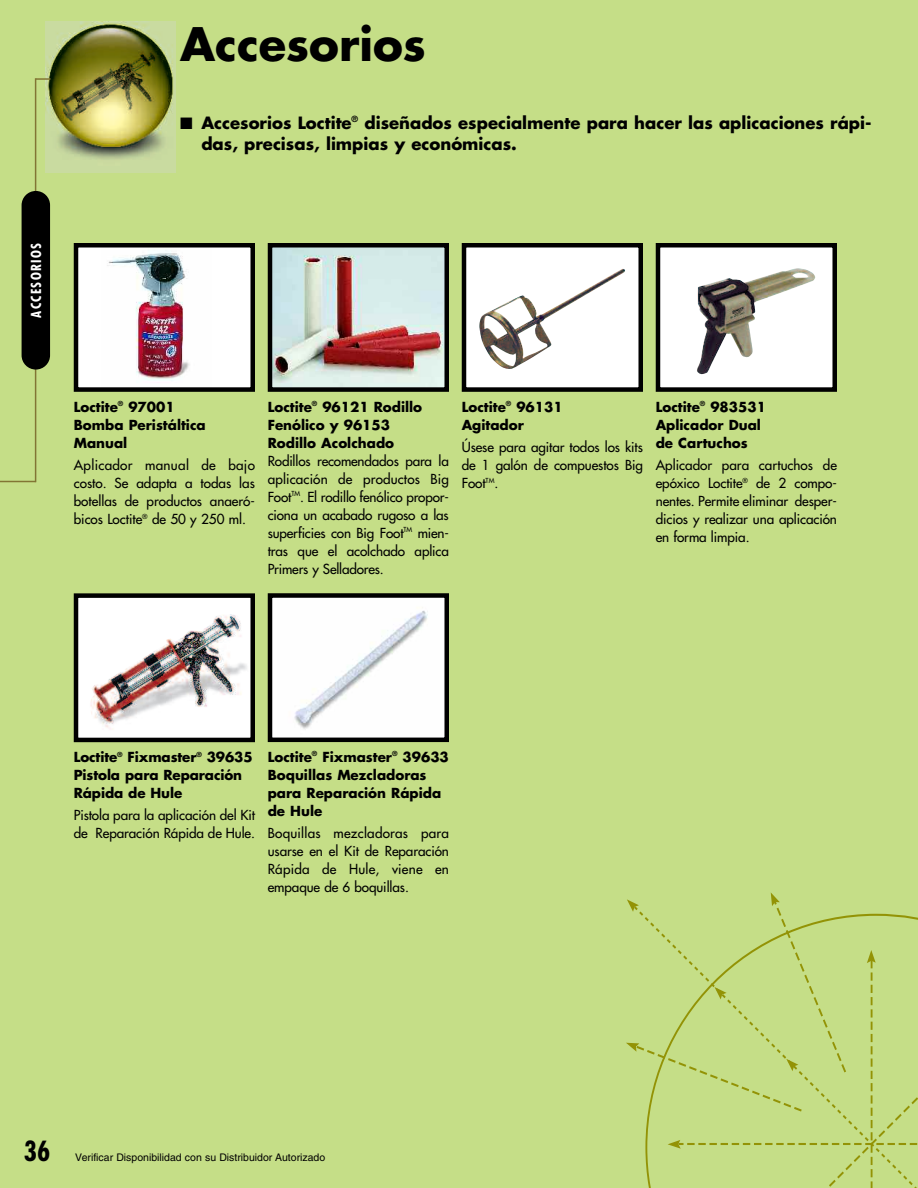
<style>
.page{position:relative;width:918px;height:1188px;background:#c5de87}
.page>*{position:absolute;margin:0;border:0;box-sizing:border-box;transform-origin:0 0}
.t1{font:700 45px "Futura";color:#000}
.t2{font:700 condensed 27px "Futura";color:#000}
.t3{font:700 16.5px/21px "Futura";color:#000}
.t4{font:13.5px/18px "Futura";letter-spacing:-.005em;color:#000;text-align:justify}
.t5{font:700 13.5px/18px "Futura";color:#000}
.t6{font:700 condensed 13.5px "Futura";letter-spacing:.1em;color:#fff}
.t7{font:10.5px "Helvetica";color:#000}
</style>
<div class="page">
<svg style="left:639px;top:901px;width:279px;height:287px"></svg>
<div style="left:76px;top:245px;width:177px;height:145px;background:#fff"></div>
<img style="left:107px;top:250px;width:83px;height:133px">
<div style="left:74px;top:243px;width:181px;height:149px;border:4px solid #000"></div>
<div style="left:464px;top:245px;width:177px;height:145px;background:#fff"></div>
<img style="left:479px;top:269px;width:146px;height:100px">
<div style="left:462px;top:243px;width:181px;height:149px;border:4px solid #000"></div>
<div style="left:658px;top:245px;width:177px;height:145px;background:#fff"></div>
<img style="left:697px;top:268px;width:119px;height:106px">
<div style="left:656px;top:243px;width:181px;height:149px;border:4px solid #000"></div>
<img style="left:273px;top:248px;width:171px;height:139px">
<div style="left:268px;top:243px;width:181px;height:149px;border:4px solid #000"></div>
<img style="left:46px;top:21px;width:129px;height:151px">
<svg style="left:36px;top:78px;width:14px;height:2px"></svg>
<hr style="left:35px;top:78px;width:1px;height:404px;background:#827534">
<div style="left:270px;top:596px;width:177px;height:144px;background:#fff"></div>
<img style="left:294px;top:610px;width:134px;height:119px">
<div style="left:268px;top:593px;width:181px;height:149px;border:4px solid #000"></div>
<div style="left:76px;top:596px;width:177px;height:144px;background:#fff"></div>
<img style="left:90px;top:614px;width:157px;height:116px">
<div style="left:74px;top:593px;width:181px;height:149px;border:4px solid #000"></div>
<div style="left:22px;top:191px;width:28px;height:179px;background:#000;border-radius:14px"></div>
<hr style="left:0;top:481px;width:36px;height:1px;background:#827534">
<h1 class="t1" style="left:180px;top:23px;width:247px">Accesorios</h1>
<p class="t3" style="left:201px;top:114px;width:672px;text-indent:-21px">■ Accesorios Loctite<sup>®</sup> diseñados especialmente para hacer las aplicaciones rápi&shy;das, precisas, limpias y económicas.</p>
<p class="t6" style="left:30px;top:318px;width:76px;rotate:-90deg">ACCESORIOS</p>
<p class="t5" style="left:74px;top:399px;width:133px">Loctite<sup>®</sup> 97001<br>Bomba Peristáltica<br>Manual</p>
<p class="t4" style="left:74px;top:457px;width:183px">Aplicador manual de bajo costo. Se adapta a todas las botellas de productos anaeró&shy;bicos Loctite<sup>®</sup> de 50 y 250 ml.</p>
<p class="t5" style="left:268px;top:399px;width:156px">Loctite<sup>®</sup> 96121 Rodillo<br>Fenólico y 96153<br>Rodillo Acolchado</p>
<p class="t4" style="left:268px;top:452px;width:183px">Rodillos recomendados para la aplicación de productos Big Foot<sup>TM</sup>. El rodillo fenólico propor&shy;ciona un acabado rugoso a las superficies con Big Foot<sup>TM</sup> mien&shy;tras que el acolchado aplica Primers y Selladores.</p>
<p class="t5" style="left:462px;top:399px;width:102px">Loctite<sup>®</sup> 96131<br>Agitador</p>
<p class="t4" style="left:462px;top:439px;width:183px">Úsese para agitar todos los kits de 1 galón de compuestos Big Foot<sup>TM</sup>.</p>
<p class="t5" style="left:656px;top:399px;width:112px">Loctite<sup>®</sup> 983531<br>Aplicador Dual de Cartuchos</p>
<p class="t4" style="left:656px;top:457px;width:183px">Aplicador para cartuchos de epóxico Loctite<sup>®</sup> de 2 compo&shy;nentes. Permite eliminar desper&shy;dicios y realizar una aplicación en forma limpia.</p>
<p class="t5" style="left:74px;top:749px;width:181px">Loctite<sup>®</sup> Fixmaster<sup>®</sup> 39635<br>Pistola para Reparación<br>Rápida de Hule</p>
<p class="t4" style="left:74px;top:807px;width:183px">Pistola para la aplicación del Kit de Reparación Rápida de Hule.</p>
<p class="t5" style="left:268px;top:749px;width:183px">Loctite<sup>®</sup> Fixmaster<sup>®</sup> 39633<br>Boquillas Mezcladoras para Reparación Rápida de Hule</p>
<p class="t4" style="left:268px;top:825px;width:183px">Boquillas mezcladoras para usarse en el Kit de Reparación Rápida de Hule, viene en empaque de 6 boquillas.</p>
<h2 class="t2" style="left:24px;top:1139px;width:28px">36</h2>
<p class="t7" style="left:75px;top:1153px;width:252px">Verificar Disponibilidad con su Distribuidor Autorizado</p>
</div>
